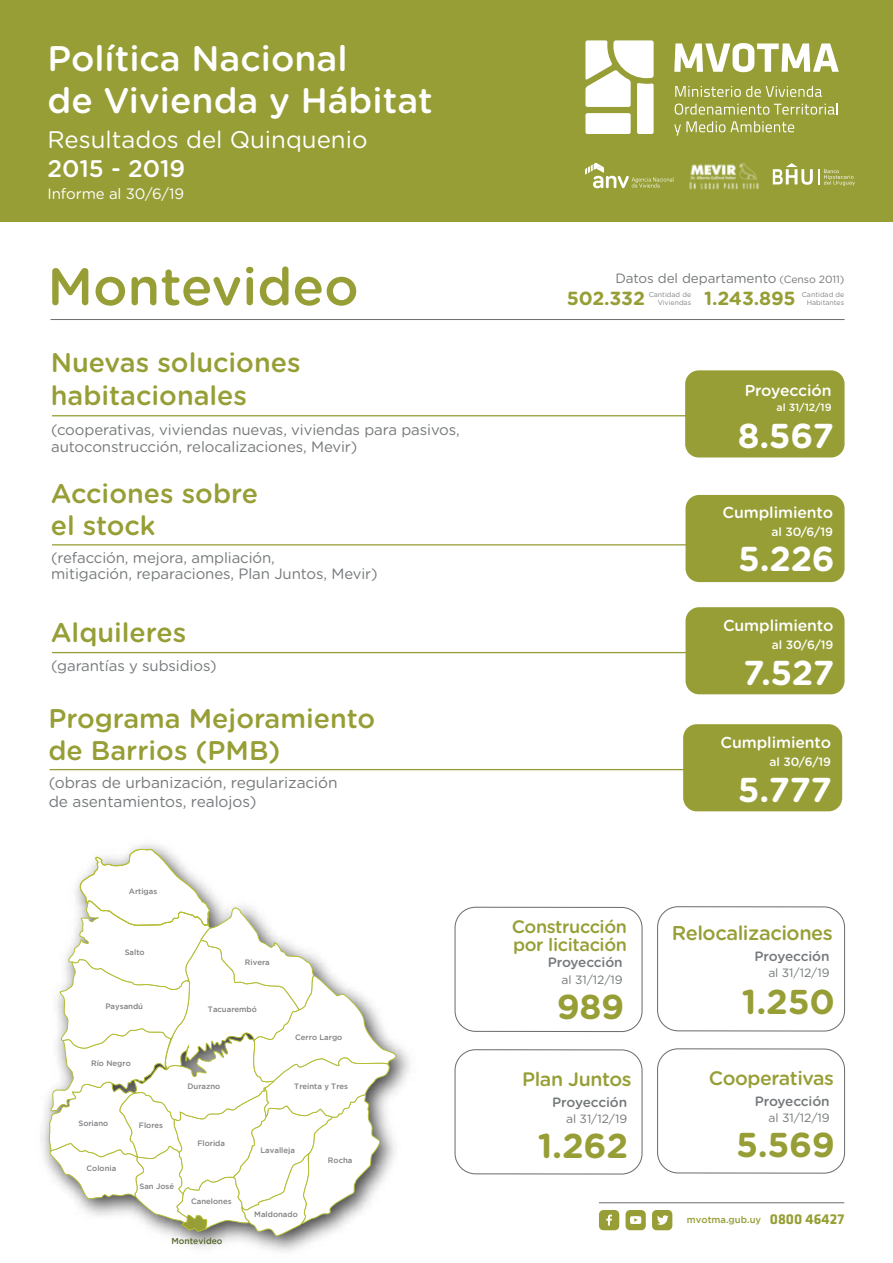
<style>
.page{position:relative;width:893px;height:1263px;background:#fff}
.page>*{position:absolute;margin:0;border:0;box-sizing:border-box;transform-origin:0 0}
.t1{font:500 52.5px "Gotham Rounded";color:#969e35}
.t2{font:500 35.55px/42.8px "Gotham Rounded";color:#fff}
.t3{font:700 34.5px "Gotham Rounded";letter-spacing:-.005em;color:#fff}
.t4{font:700 34.5px "Gotham Rounded";letter-spacing:-.005em;color:#969e35}
.t5{font:500 27px/32.4px "Gotham Rounded";color:#969e35}
.t6{font:24px "Gotham Rounded";color:#fff}
.t7{font:500 24px "Gotham Rounded";color:#fff}
.t8{font:500 19.95px "Gotham Rounded";letter-spacing:-.02em;color:#969e35}
.t9{font:500 19.5px "Gotham Rounded";letter-spacing:-.02em;color:#969e35}
.t10{font:700 18.9px "Gotham Rounded";letter-spacing:-.01em;color:#969e35}
.t11{font:500 18px/18.1px "Gotham Rounded";letter-spacing:-.02em;color:#969e35}
.t12{font:500 15.75px "Gotham Rounded";letter-spacing:-.005em;color:#fff}
.t13{font:15.45px/19.5px "Gotham Rounded";letter-spacing:-.005em;color:#75797b}
.t14{font:15px/16.4px "Gotham Rounded";letter-spacing:-.005em;color:#75797b}
.t15{font:15px "Gotham Rounded";letter-spacing:-.005em;color:#fff}
.t16{font:500 13.5px "Gotham Rounded";letter-spacing:-.005em;color:#75797b}
.t17{font:13.5px "Gotham Rounded";letter-spacing:-.005em;color:#75797b}
.t18{font:12px "Gotham Rounded";letter-spacing:-.005em;color:#75797b}
.t19{font:500 12px "Gotham Rounded";letter-spacing:-.005em;color:#fff}
.t20{font:500 10.5px "Gotham Rounded";letter-spacing:-.005em;color:#fff}
.t21{font:500 9.45px "Gotham";color:#969e35}
.t22{font:500 8.55px "Gotham";color:#56662b}
.t23{font:500 7.8px "Gotham";color:#808285}
.t24{font:7.05px "Gotham Rounded";color:#808285}
.s1{font-size:10.5px}
.s2{font-family:"Klavika";font-weight:700;font-size:14.85px}
</style>
<div class="page">
<div style="left:599px;top:1210px;width:20px;height:20px;background:#969e35;border-radius:5px"></div>
<svg style="left:606px;top:1214px;width:6px;height:11px"></svg>
<div style="left:626px;top:1210px;width:20px;height:20px;background:#969e35;border-radius:5px"></div>
<svg style="left:630px;top:1216px;width:11px;height:8px"></svg>
<div style="left:652px;top:1210px;width:20px;height:20px;background:#969e35;border-radius:5px"></div>
<svg style="left:657px;top:1215px;width:12px;height:10px"></svg>
<hr style="left:599px;top:1202px;width:245px;height:1px;background:#6c6d70">
<div style="left:683px;top:724px;width:159px;height:87px;background:#969e35;border-radius:14px"></div>
<hr style="left:50px;top:769px;width:669px;height:1px;background:#969e35">
<div style="left:0;top:0;width:892px;height:222px;background:#969e35"></div>
<svg style="left:674px;top:43px;width:165px;height:29px"></svg>
<svg style="left:675px;top:86px;width:147px;height:11px"></svg>
<svg style="left:675px;top:103px;width:163px;height:12px"></svg>
<svg style="left:674px;top:121px;width:120px;height:15px"></svg>
<svg style="left:585px;top:40px;width:69px;height:94px"></svg>
<div style="left:685px;top:370px;width:159px;height:87px;background:#969e35;border-radius:14px"></div>
<hr style="left:52px;top:415px;width:676px;height:1px;background:#969e35">
<div style="left:685px;top:495px;width:159px;height:87px;background:#969e35;border-radius:14px"></div>
<hr style="left:52px;top:544px;width:667px;height:1px;background:#969e35">
<div style="left:685px;top:607px;width:159px;height:87px;background:#969e35;border-radius:14px"></div>
<hr style="left:52px;top:652px;width:670px;height:1px;background:#969e35">
<svg style="left:585px;top:163px;width:89px;height:25px"></svg>
<svg style="left:773px;top:163px;width:82px;height:23px"></svg>
<div style="left:657px;top:906px;width:188px;height:125px;border:1px solid #6c6d70;border-radius:21px"></div>
<div style="left:657px;top:1048px;width:188px;height:126px;border:1px solid #6c6d70;border-radius:21px"></div>
<div style="left:455px;top:1049px;width:188px;height:125px;border:1px solid #6c6d70;border-radius:21px"></div>
<div style="left:455px;top:907px;width:188px;height:125px;border:1px solid #6c6d70;border-radius:21px"></div>
<svg style="left:47px;top:848px;width:353px;height:389px"></svg>
<hr style="left:51px;top:319px;width:794px;height:1px;background:#6c6d70">
<img style="left:689px;top:162px;width:70px;height:28px">
<h2 class="t2" style="left:48px;top:35px;width:387px">Política Nacional<br>de Vivienda y Hábitat</h2>
<h3 class="t6" style="left:48px;top:123px;width:322px">Resultados del Quinquenio</h3>
<h3 class="t7" style="left:48px;top:151px;width:139px">2015 - 2019</h3>
<p class="t15" style="left:48px;top:183px;width:138px">Informe al 30/6/19</p>
<h1 class="t1" style="left:47px;top:249px;width:313px">Montevideo</h1>
<h3 class="t5" style="left:51px;top:345px;width:251px">Nuevas soluciones habitacionales</h3>
<p class="t14" style="left:51px;top:421px;width:410px">(cooperativas, viviendas nuevas, viviendas para pasivos, autoconstrucción, relocalizaciones, Mevir)</p>
<h3 class="t5" style="left:51px;top:476px;width:209px">Acciones sobre el stock</h3>
<p class="t14" style="left:51px;top:549px;width:328px">(refacción, mejora, ampliación,<br>mitigación, reparaciones, Plan Juntos, Mevir)</p>
<h3 class="t5" style="left:51px;top:615px;width:137px">Alquileres</h3>
<p class="t14" style="left:51px;top:656px;width:167px">(garantías y subsidios)</p>
<h3 class="t5" style="left:48px;top:701px;width:328px">Programa Mejoramiento de Barrios (PMB)</h3>
<p class="t13" style="left:49px;top:772px;width:290px">(obras de urbanización, regularización de asentamientos, realojos)</p>
<p class="t23" style="left:129px;top:887px;width:30px">Artigas</p>
<p class="t23" style="left:125px;top:947px;width:22px">Salto</p>
<p class="t23" style="left:245px;top:957px;width:26px">Rivera</p>
<p class="t23" style="left:105px;top:1002px;width:39px">Paysandú</p>
<p class="t23" style="left:91px;top:1059px;width:41px">Río Negro</p>
<p class="t23" style="left:78px;top:1119px;width:31px">Soriano</p>
<p class="t23" style="left:86px;top:1164px;width:31px">Colonia</p>
<p class="t23" style="left:139px;top:1121px;width:26px">Flores</p>
<p class="t23" style="left:139px;top:1182px;width:36px">San José</p>
<p class="t23" style="left:208px;top:1005px;width:51px">Tacuarembó</p>
<p class="t23" style="left:295px;top:1033px;width:49px">Cerro Largo</p>
<p class="t23" style="left:187px;top:1082px;width:34px">Durazno</p>
<p class="t23" style="left:294px;top:1082px;width:55px">Treinta y Tres</p>
<p class="t23" style="left:197px;top:1138px;width:29px">Florida</p>
<p class="t23" style="left:191px;top:1197px;width:42px">Canelones</p>
<p class="t23" style="left:260px;top:1146px;width:36px">Lavalleja</p>
<p class="t23" style="left:254px;top:1209px;width:45px">Maldonado</p>
<p class="t23" style="left:328px;top:1155px;width:26px">Rocha</p>
<p class="t22" style="left:171px;top:1236px;width:53px">Montevideo</p>
<p class="t17" style="left:615px;top:269px;width:230px">Datos del departamento <span class="s1">(Censo 2011)</span></p>
<p class="t24" style="left:649px;top:289px;width:44px">Cantidad de</p>
<p class="t10" style="left:567px;top:285px;width:80px">502.332</p>
<p class="t24" style="left:658px;top:298px;width:35px">Viviendas</p>
<p class="t24" style="left:802px;top:289px;width:44px">Cantidad de</p>
<p class="t10" style="left:704px;top:285px;width:93px">1.243.895</p>
<p class="t24" style="left:807px;top:298px;width:39px">Habitantes</p>
<p class="t12" style="left:745px;top:379px;width:88px">Proyección</p>
<p class="t20" style="left:777px;top:400px;width:57px">al 31/12/19</p>
<h3 class="t3" style="left:738px;top:410px;width:98px">8.567</h3>
<p class="t12" style="left:723px;top:501px;width:112px">Cumplimiento</p>
<p class="t19" style="left:771px;top:523px;width:63px">al 30/6/19</p>
<h3 class="t3" style="left:738px;top:534px;width:98px">5.226</h3>
<p class="t12" style="left:723px;top:614px;width:112px">Cumplimiento</p>
<p class="t19" style="left:772px;top:636px;width:63px">al 30/6/19</p>
<h3 class="t3" style="left:743px;top:647px;width:92px">7.527</h3>
<p class="t12" style="left:721px;top:731px;width:112px">Cumplimiento</p>
<p class="t19" style="left:770px;top:753px;width:63px">al 30/6/19</p>
<h3 class="t3" style="left:738px;top:764px;width:96px">5.777</h3>
<p class="t11" style="left:512px;top:917px;width:117px">Construcción por licitación</p>
<h3 class="t4" style="left:557px;top:981px;width:69px">989</h3>
<p class="t16" style="left:548px;top:953px;width:77px">Proyección</p>
<p class="t18" style="left:562px;top:971px;width:63px">al 31/12/19</p>
<h3 class="t8" style="left:672px;top:918px;width:163px">Relocalizaciones</h3>
<p class="t16" style="left:754px;top:946px;width:77px">Proyección</p>
<p class="t18" style="left:768px;top:965px;width:63px">al 31/12/19</p>
<h3 class="t4" style="left:742px;top:976px;width:94px">1.250</h3>
<h3 class="t9" style="left:522px;top:1065px;width:111px">Plan Juntos</h3>
<h3 class="t9" style="left:709px;top:1064px;width:127px">Cooperativas</h3>
<p class="t16" style="left:552px;top:1092px;width:77px">Proyección</p>
<p class="t18" style="left:566px;top:1110px;width:63px">al 31/12/19</p>
<p class="t16" style="left:755px;top:1091px;width:77px">Proyección</p>
<p class="t18" style="left:769px;top:1110px;width:63px">al 31/12/19</p>
<h3 class="t4" style="left:538px;top:1120px;width:92px">1.262</h3>
<h3 class="t4" style="left:736px;top:1120px;width:100px">5.569</h3>
<p class="t21" style="left:687px;top:1214px;width:159px">mvotma.gub.uy <span class="s2">0800 46427</span></p>
</div>
